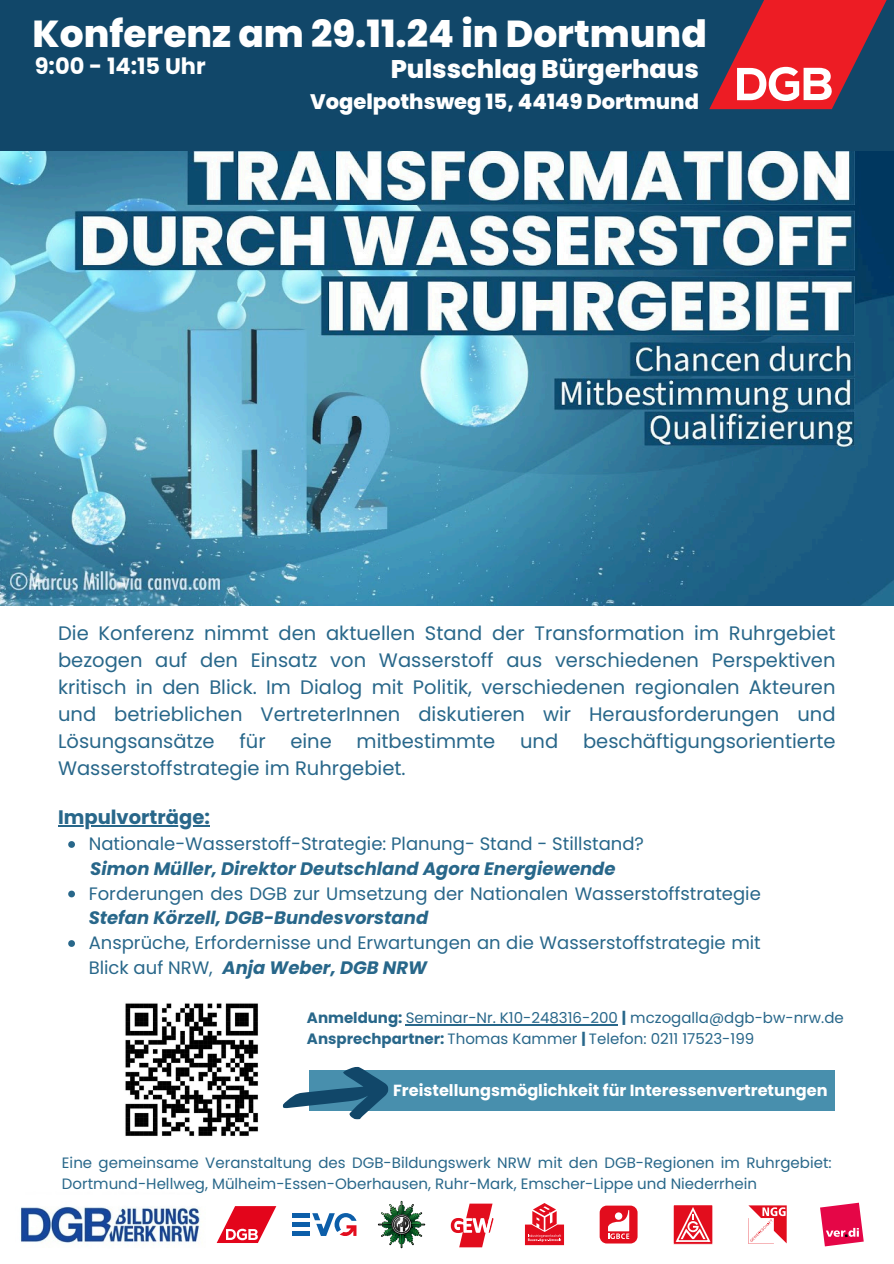
<style>
.page{position:relative;width:894px;height:1264px;background:#fff}
.page>*{position:absolute;margin:0;border:0;box-sizing:border-box;transform-origin:0 0}
.t1{font:800 37.5px "Poppins";color:#fff}
.t2{font:800 25.5px "Poppins";color:#fff}
.t3{font:700 22.5px "Poppins";color:#fff}
.t4{font:800 21px "Poppins";color:#fff}
.t5{font:19.5px/27px "Poppins";color:#28678a;text-align:justify}
.t6{font:700 19.5px "Poppins";color:#28678a}
.t7{font:18px/24.8px "Poppins";color:#28678a}
.t8{font:italic 700 18px "Poppins";color:#28678a}
.t9{font:700 16.05px "Poppins";color:#fff}
.t10{font:15px/20.2px "Poppins";color:#28678a}
.s1{font-weight:700;font-style:italic}
.s2{font-weight:700}
</style>
<div class="page">
<img style="left:0;top:150px;width:893px;height:455px">
<div style="left:0;top:0;width:893px;height:150px;background:#114769"></div>
<svg style="left:709px;top:0;width:177px;height:109px"></svg>
<img style="left:20px;top:1206px;width:232px;height:39px">
<svg style="left:525px;top:1203px;width:39px;height:42px"></svg>
<div style="left:599px;top:1205px;width:38px;height:38px;background:#e20d1d;border-radius:7px"></div>
<svg style="left:608px;top:1210px;width:21px;height:28px"></svg>
<div style="left:672px;top:1204px;width:41px;height:40px;border:1px solid #fff"></div>
<svg style="left:674px;top:1204px;width:37px;height:39px"></svg>
<svg style="left:748px;top:1205px;width:38px;height:38px"></svg>
<svg style="left:820px;top:1202px;width:43px;height:44px"></svg>
<svg style="left:312px;top:1213px;width:44px;height:22px"></svg>
<hr style="left:291px;top:1213px;width:18px;height:4px;background:#0c5ea9">
<hr style="left:291px;top:1222px;width:18px;height:4px;background:#0c5ea9">
<hr style="left:291px;top:1231px;width:18px;height:4px;background:#0c5ea9">
<svg style="left:378px;top:1200px;width:47px;height:48px"></svg>
<svg style="left:450px;top:1203px;width:43px;height:44px"></svg>
<svg style="left:216px;top:1206px;width:60px;height:36px"></svg>
<div style="left:309px;top:1070px;width:525px;height:40px;background:#488fad"></div>
<svg style="left:282px;top:1066px;width:108px;height:54px"></svg>
<img style="left:125px;top:1003px;width:133px;height:133px">
<hr style="left:58px;top:825px;width:152px;height:1px;background:#28678a">
<svg style="left:68px;top:841px;width:7px;height:6px"></svg>
<svg style="left:68px;top:890px;width:7px;height:7px"></svg>
<svg style="left:68px;top:940px;width:7px;height:6px"></svg>
<hr style="left:405px;top:1024px;width:212px;height:1px;background:#28678a">
<p class="t1" style="left:33px;top:7px;width:675px">Konferenz am 29.11.24 in Dortmund</p>
<h4 class="t2" style="left:390px;top:52px;width:310px">Pulsschlag Bürgerhaus</h4>
<h4 class="t4" style="left:310px;top:87px;width:390px">Vogelpothsweg 15, 44149 Dortmund</h4>
<h3 class="t3" style="left:35px;top:50px;width:172px">9:00 - 14:15 Uhr</h3>
<p class="t5" style="left:58px;top:620px;width:778px">Die Konferenz nimmt den aktuellen Stand der Transformation im Ruhrgebiet bezogen auf den Einsatz von Wasserstoff aus verschiedenen Perspektiven kritisch in den Blick. Im Dialog mit Politik, verschiedenen regionalen Akteuren und betrieblichen VertreterInnen diskutieren wir Herausforderungen und Lösungsansätze</p>
<p class="t5" style="left:239px;top:728px;width:28px">für</p>
<p class="t5" style="left:290px;top:728px;width:43px">eine</p>
<p class="t5" style="left:356px;top:728px;width:140px">mitbestimmte</p>
<p class="t5" style="left:520px;top:728px;width:40px">und</p>
<p class="t5" style="left:583px;top:728px;width:254px">beschäftigungsorientierte</p>
<p class="t5" style="left:58px;top:755px;width:349px">Wasserstoffstrategie im Ruhrgebiet.</p>
<p class="t6" style="left:58px;top:803px;width:153px">Impulvorträge:</p>
<p class="t7" style="left:89px;top:831px;width:556px">Nationale-Wasserstoff-Strategie: Planung- Stand - Stillstand?</p>
<p class="t8" style="left:90px;top:856px;width:526px">Simon Müller, Direktor Deutschland Agora Energiewende</p>
<p class="t7" style="left:89px;top:881px;width:673px">Forderungen des DGB zur Umsetzung der Nationalen Wasserstoffstrategie<br><span class="s1">Stefan Körzell, DGB-Bundesvorstand</span></p>
<p class="t7" style="left:89px;top:930px;width:673px">Ansprüche, Erfordernisse und Erwartungen an die Wasserstoffstrategie mit<br>Blick auf NRW, <span class="s1">Anja Weber, DGB NRW</span></p>
<p class="t10" style="left:307px;top:1008px;width:538px"><span class="s2">Anmeldung:</span> Seminar-Nr. K10-248316-200 <span class="s2">|</span> mczogalla@dgb-bw-nrw.de</p>
<h5 class="t10" style="left:307px;top:1028px;width:448px"><span class="s2">Ansprechpartner:</span> Thomas Kammer <span class="s2">|</span> Telefon: 0211 17523-199</h5>
<h2 class="t9" style="left:393px;top:1078px;width:436px">Freistellungsmöglichkeit für Interessenvertretungen</h2>
<p class="t10" style="left:62px;top:1153px;width:771px">Eine gemeinsame Veranstaltung des DGB-Bildungswerk NRW mit den DGB-Regionen im Ruhrgebiet:<br>Dortmund-Hellweg, Mülheim-Essen-Oberhausen, Ruhr-Mark, Emscher-Lippe und Niederrhein</p>
</div>
